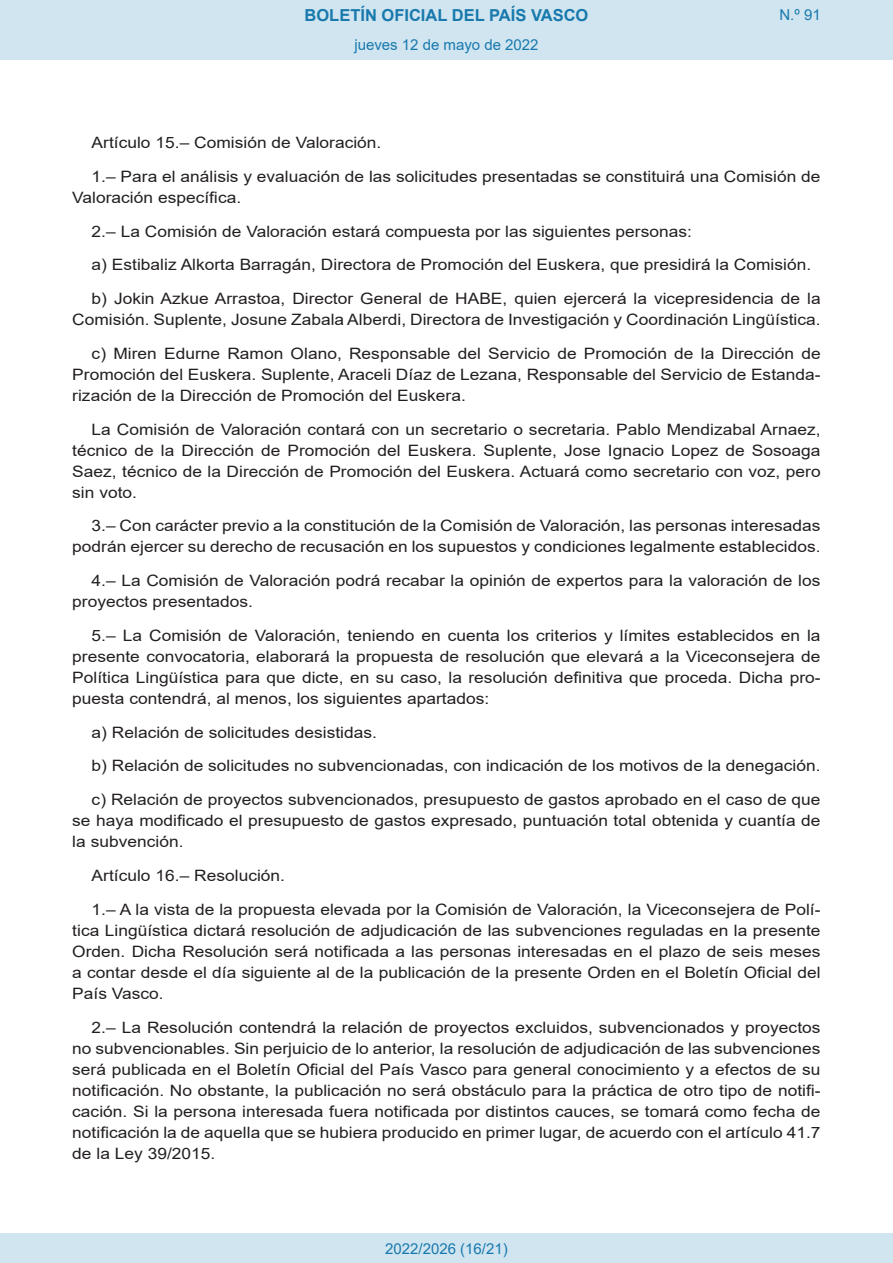
<style>
.page{position:relative;width:893px;height:1263px;background:#fff}
.page>*{position:absolute;margin:0;border:0;box-sizing:border-box;transform-origin:0 0}
.t1{font:700 16.5px "Arial";color:#1879ad}
.BOPVDetalle{font:15.6px/21px "Arial";color:#231f20;text-align:justify;scale:1.11 1}
.Paginacion_Centro{font:15px "Arial";color:#1879ad}
</style>
<div class="page">
<div style="left:0;top:0;width:893px;height:60px;background:#d0e5f0"></div>
<div style="left:0;top:1233px;width:893px;height:30px;background:#d0e5f0"></div>
<p class="t1" style="left:305px;top:3px;width:285px">BOLETÍN OFICIAL DEL PAÍS VASCO</p>
<p class="Paginacion_Centro" style="left:354px;top:35px;width:186px">jueves 12 de mayo de 2022</p>
<p class="Paginacion_Centro" style="left:779px;top:5px;width:43px">N.º 91</p>
<p class="BOPVDetalle" style="left:92px;top:132px;width:263px">Artículo 15.– Comisión de Valoración.</p>
<p class="BOPVDetalle" style="left:72px;top:166px;width:676px;text-indent:19px">1.– Para el análisis y evaluación de las solicitudes presentadas se constituirá una Comisión de<br>Valoración específica.</p>
<p class="BOPVDetalle" style="left:92px;top:221px;width:542px">2.– La Comisión de Valoración estará compuesta por las siguientes personas:</p>
<p class="BOPVDetalle" style="left:92px;top:254px;width:650px">a) Estibaliz Alkorta Barragán, Directora de Promoción del Euskera, que presidirá la Comisión.</p>
<p class="BOPVDetalle" style="left:72px;top:288px;width:676px;text-align:right">b) Jokin Azkue Arrastoa, Director General de HABE, quien ejercerá la vicepresidencia de la<br>Comisión. Suplente, Josune Zabala Alberdi, Directora de Investigación y Coordinación Lingüística.</p>
<p class="BOPVDetalle" style="left:72px;top:343px;width:676px;text-indent:19px">c) Miren Edurne Ramon Olano, Responsable del Servicio de Promoción de la Dirección de Promoción del Euskera. Suplente, Araceli Díaz de Lezana, Responsable del Servicio de Estanda&shy;rización de la Dirección de Promoción del Euskera.</p>
<p class="BOPVDetalle" style="left:72px;top:419px;width:676px;text-indent:19px">La Comisión de Valoración contará con un secretario o secretaria. Pablo Mendizabal Arnaez, técnico de la Dirección de Promoción del Euskera. Suplente, Jose Ignacio Lopez de Sosoaga Saez, técnico de la Dirección de Promoción del Euskera. Actuará como secretario con voz, pero sin voto.</p>
<p class="BOPVDetalle" style="left:72px;top:515px;width:676px;text-align:right">3.– Con carácter previo a la constitución de la Comisión de Valoración, las personas interesadas podrán ejercer su derecho de recusación en los supuestos y condiciones legalmente establecidos.</p>
<p class="BOPVDetalle" style="left:72px;top:570px;width:675px;text-indent:19px">4.– La Comisión de Valoración podrá recabar la opinión de expertos para la valoración de los proyectos presentados.</p>
<p class="BOPVDetalle" style="left:72px;top:625px;width:676px;text-indent:19px">5.– La Comisión de Valoración, teniendo en cuenta los criterios y límites establecidos en la presente convocatoria, elaborará la propuesta de resolución que elevará a la Viceconsejera de Política Lingüística para que dicte, en su caso, la resolución definitiva que proceda. Dicha pro&shy;puesta contendrá, al menos, los siguientes apartados:</p>
<p class="BOPVDetalle" style="left:92px;top:722px;width:259px">a) Relación de solicitudes desistidas.</p>
<p class="BOPVDetalle" style="left:92px;top:755px;width:658px">b) Relación de solicitudes no subvencionadas, con indicación de los motivos de la denegación.</p>
<p class="BOPVDetalle" style="left:72px;top:789px;width:676px;text-indent:19px">c) Relación de proyectos subvencionados, presupuesto de gastos aprobado en el caso de que se haya modificado el presupuesto de gastos expresado, puntuación total obtenida y cuantía de la subvención.</p>
<p class="BOPVDetalle" style="left:92px;top:865px;width:176px">Artículo 16.– Resolución.</p>
<p class="BOPVDetalle" style="left:72px;top:899px;width:676px;text-indent:19px">1.– A la vista de la propuesta elevada por la Comisión de Valoración, la Viceconsejera de Polí&shy;tica Lingüística dictará resolución de adjudicación de las subvenciones reguladas en la presente Orden. Dicha Resolución será notificada a las personas interesadas en el plazo de seis meses a contar desde el día siguiente al de la publicación de la presente Orden en el Boletín Oficial del País Vasco.</p>
<p class="BOPVDetalle" style="left:72px;top:1016px;width:676px;text-indent:19px">2.– La Resolución contendrá la relación de proyectos excluidos, subvencionados y proyectos no subvencionables. Sin perjuicio de lo anterior, la resolución de adjudicación de las subvenciones será publicada en el Boletín Oficial del País Vasco para general conocimiento y a efectos de su notificación. No obstante, la publicación no será obstáculo para la práctica de otro tipo de notifi&shy;cación. Si la persona interesada fuera notificada por distintos cauces, se tomará como fecha de notificación la de aquella que se hubiera producido en primer lugar, de acuerdo con el artículo 41.7 de la Ley 39/2015.</p>
<p class="Paginacion_Centro" style="left:385px;top:1238px;width:124px">2022/2026 (16/21)</p>
</div>
